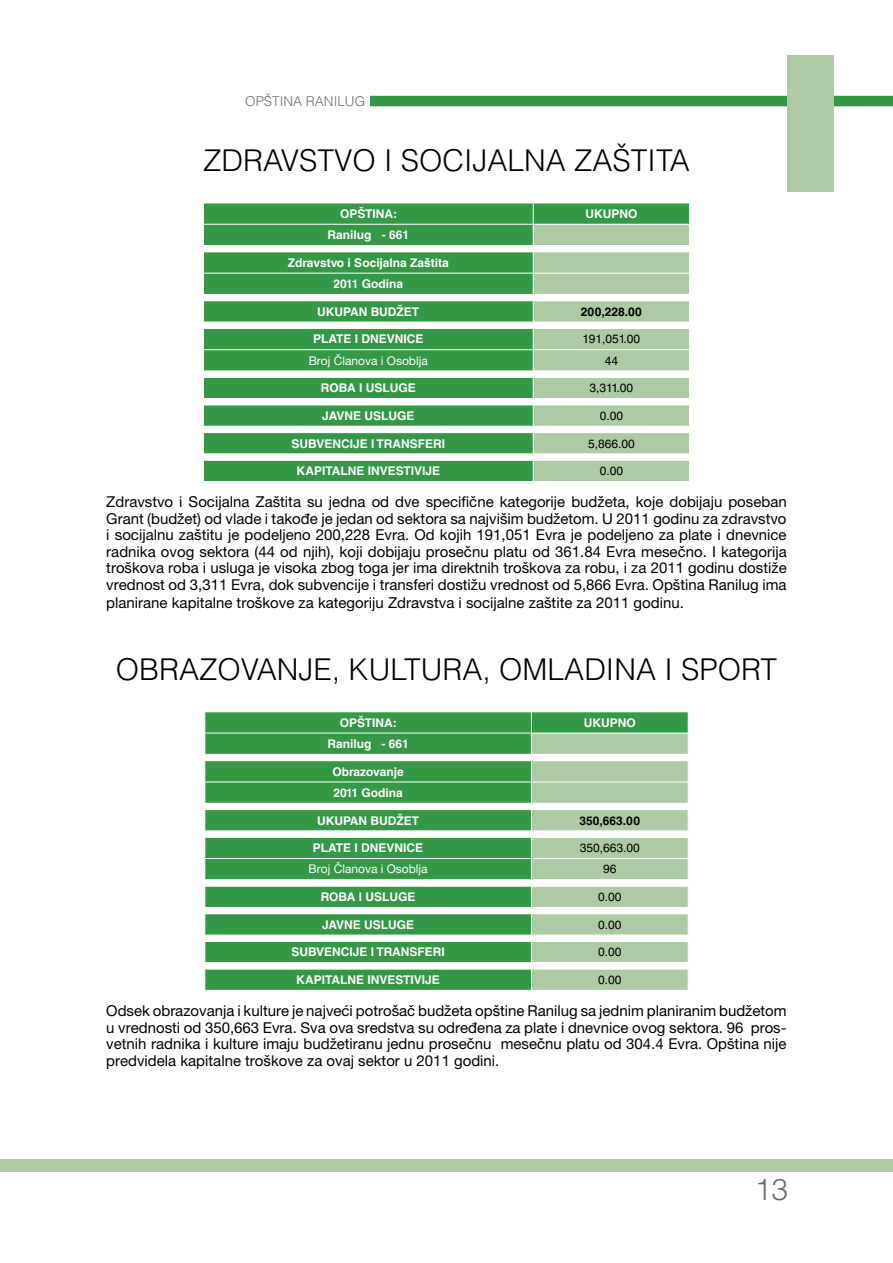
<style>
.page{position:relative;width:893px;height:1263px;background:#fff}
.page>*{position:absolute;margin:0;border:0;box-sizing:border-box;transform-origin:0 0}
.t1{font:300 30px "Helvetica LT Std";color:#000}
.t2{font:300 30px "Helvetica LT Std";color:#6d6e71}
.t3{font:15px/16.5px "Helvetica Neue LT Pro";color:#000;text-align:justify}
.t4{font:300 13.5px "Helvetica LT Std";color:#6d6e71}
.t5{font:700 12px/21.3px "Helvetica LT Std";color:#fff;text-align:center}
.t6{font:12px "Helvetica LT Std";color:#000}
.t7{font:12px "Helvetica Neue LT Pro";color:#fff}
.t8{font:700 12px "Helvetica LT Std";color:#000}
</style>
<div class="page">
<div style="left:370px;top:96px;width:523px;height:10px;background:#349846"></div>
<div style="left:787px;top:55px;width:46px;height:136px;background:#aecaa5"></div>
<div style="left:0;top:1159px;width:893px;height:12px;background:#aecaa5"></div>
<div style="left:204px;top:204px;width:329px;height:277px;background:#349846"></div>
<svg style="left:204px;top:246px;width:329px;height:214px;fill:#349846"></svg>
<hr style="left:203px;top:224px;width:330px;height:1px;background:#fff">
<hr style="left:203px;top:245px;width:330px;height:1px;background:#fff">
<hr style="left:203px;top:251px;width:330px;height:1px;background:#fff">
<hr style="left:203px;top:273px;width:330px;height:1px;background:#fff">
<hr style="left:203px;top:294px;width:330px;height:1px;background:#fff">
<hr style="left:203px;top:300px;width:330px;height:1px;background:#fff">
<hr style="left:203px;top:322px;width:330px;height:1px;background:#fff">
<hr style="left:203px;top:328px;width:330px;height:1px;background:#fff">
<hr style="left:203px;top:349px;width:330px;height:1px;background:#fff">
<hr style="left:203px;top:371px;width:330px;height:1px;background:#fff">
<hr style="left:203px;top:377px;width:330px;height:1px;background:#fff">
<hr style="left:203px;top:398px;width:330px;height:1px;background:#fff">
<hr style="left:203px;top:405px;width:330px;height:1px;background:#fff">
<hr style="left:203px;top:426px;width:330px;height:1px;background:#fff">
<hr style="left:203px;top:432px;width:330px;height:1px;background:#fff">
<hr style="left:203px;top:453px;width:330px;height:1px;background:#fff">
<hr style="left:203px;top:460px;width:330px;height:1px;background:#fff">
<svg style="left:203px;top:203px;width:1px;height:258px"></svg>
<svg style="left:533px;top:203px;width:157px;height:278px"></svg>
<svg style="left:205px;top:712px;width:326px;height:278px;background:#379949"></svg>
<svg style="left:205px;top:755px;width:326px;height:214px;fill:#349846"></svg>
<hr style="left:204px;top:733px;width:327px;height:1px;background:#fff">
<hr style="left:204px;top:754px;width:327px;height:1px;background:#fff">
<hr style="left:204px;top:760px;width:327px;height:1px;background:#fff">
<hr style="left:204px;top:782px;width:327px;height:1px;background:#fff">
<hr style="left:204px;top:803px;width:327px;height:1px;background:#fff">
<hr style="left:204px;top:809px;width:327px;height:1px;background:#fff">
<hr style="left:204px;top:830px;width:327px;height:1px;background:#fff">
<hr style="left:204px;top:837px;width:327px;height:1px;background:#fff">
<hr style="left:204px;top:858px;width:327px;height:1px;background:#fff">
<hr style="left:204px;top:879px;width:327px;height:1px;background:#fff">
<hr style="left:204px;top:886px;width:327px;height:1px;background:#fff">
<hr style="left:204px;top:907px;width:327px;height:1px;background:#fff">
<hr style="left:204px;top:913px;width:327px;height:1px;background:#fff">
<hr style="left:204px;top:935px;width:327px;height:1px;background:#fff">
<hr style="left:204px;top:941px;width:327px;height:1px;background:#fff">
<hr style="left:204px;top:962px;width:327px;height:1px;background:#fff">
<hr style="left:204px;top:969px;width:327px;height:1px;background:#fff">
<svg style="left:204px;top:712px;width:1px;height:278px"></svg>
<svg style="left:531px;top:712px;width:158px;height:278px"></svg>
<p class="t4" style="left:245px;top:93px;width:122px">Opština RANI LUG</p>
<h1 class="t1" style="left:203px;top:142px;width:444px">ZDRAVSTVO I SOCI JALNA ZAŠTITA</h1>
<p class="t5" style="left:340px;top:203px;width:59px">OPŠTINA:</p>
<p class="t5" style="left:585px;top:203px;width:53px">UKUPNO</p>
<p class="t5" style="left:328px;top:224px;width:83px">Ranilug - 661</p>
<p class="t5" style="left:288px;top:252px;width:163px">Zdravstvo i Socijalna Zaštita<br>2011 Godina</p>
<p class="t5" style="left:317px;top:301px;width:103px">UKUPAN BUDŽET</p>
<p class="t8" style="left:581px;top:304px;width:63px">200,228.00</p>
<p class="t5" style="left:313px;top:328px;width:112px">PLATE I DNEVNICE</p>
<p class="t6" style="left:582px;top:332px;width:59px">191,051.00</p>
<p class="t7" style="left:309px;top:353px;width:121px">Broj Članova i Osoblja</p>
<p class="t6" style="left:605px;top:353px;width:15px">44</p>
<p class="t5" style="left:321px;top:377px;width:96px">ROBA I USLUGE</p>
<p class="t6" style="left:590px;top:381px;width:45px">3,311.00</p>
<p class="t5" style="left:322px;top:405px;width:94px">JAVNE USLUGE</p>
<p class="t6" style="left:600px;top:409px;width:25px">0.00</p>
<p class="t5" style="left:292px;top:432px;width:155px">SUBVENCIJE I TRANSFERI</p>
<p class="t6" style="left:588px;top:436px;width:48px">5,866.00</p>
<p class="t5" style="left:296px;top:460px;width:145px">KAPITALNE INVESTIVIJE</p>
<p class="t6" style="left:600px;top:464px;width:25px">0.00</p>
<p class="t3" style="left:106px;top:494px;width:682px">Zdravstvo i Socijalna Zaštita su jedna od dve specifične kategorije budžeta, koje dobijaju poseban Grant (budžet) od vlade i takođe je jedan od sektora sa najvišim budžetom. U 2011 godinu za zdravstvo i socijalnu zaštitu je podeljeno 200,228 Evra. Od kojih 191,051 Evra je podeljeno za plate i dnevnice radnika ovog sektora (44 od njih), koji dobijaju prosečnu platu od 361.84 Evra mesečno. I kategorija troškova roba i usluga je visoka zbog toga jer ima direktnih troškova za robu, i za 2011 godinu dostiže vrednost od 3,311 Evra, dok subvencije i transferi dostižu vrednost od 5,866 Evra. Opština Ranilug ima</p>
<p class="t3" style="left:106px;top:594px;width:579px">planirane kapitalne troškove za kategoriju Zdravstva i socijalne zaštite za 2011 godinu.</p>
<h1 class="t1" style="left:116px;top:650px;width:507px">OBRAZOVANJE, KULTURA, OMLADINA</h1>
<h1 class="t1" style="left:664px;top:650px;width:113px">I SPORT</h1>
<p class="t5" style="left:340px;top:712px;width:59px">OPŠTINA:</p>
<p class="t5" style="left:584px;top:712px;width:53px">UKUPNO</p>
<p class="t5" style="left:327px;top:733px;width:83px">Ranilug - 661</p>
<p class="t5" style="left:332px;top:761px;width:73px;text-align:left">Obrazovanje<br>2011 Godina</p>
<p class="t5" style="left:317px;top:809px;width:103px">UKUPAN BUDŽET</p>
<p class="t8" style="left:580px;top:813px;width:62px">350,663.00</p>
<p class="t5" style="left:313px;top:837px;width:112px">PLATE I DNEVNICE</p>
<p class="t6" style="left:580px;top:841px;width:62px">350,663.00</p>
<p class="t7" style="left:309px;top:862px;width:121px">Broj Članova i Osoblja</p>
<p class="t6" style="left:603px;top:862px;width:15px">96</p>
<p class="t5" style="left:321px;top:886px;width:96px">ROBA I USLUGE</p>
<p class="t6" style="left:598px;top:890px;width:25px">0.00</p>
<p class="t5" style="left:322px;top:914px;width:94px">JAVNE USLUGE</p>
<p class="t6" style="left:598px;top:917px;width:25px">0.00</p>
<p class="t5" style="left:291px;top:941px;width:155px">SUBVENCIJE I TRANSFERI</p>
<p class="t6" style="left:598px;top:945px;width:25px">0.00</p>
<p class="t5" style="left:296px;top:969px;width:145px">KAPITALNE INVESTIVIJE</p>
<p class="t6" style="left:598px;top:973px;width:25px">0.00</p>
<p class="t3" style="left:106px;top:1002px;width:682px">Odsek obrazovanja i kulture je najveći potrošač budžeta opštine Ranilug sa jednim planiranim budžetom u vrednosti od 350,663 Evra. Sva ova sredstva su određena za plate i dnevnice ovog sektora. 96 pros&shy;vetnih radnika i kulture imaju budžetiranu jednu prosečnu mesečnu platu od 304.4 Evra. Opština nije predvidela kapitalne troškove za ovaj sektor u 2011 godini.</p>
<h1 class="t2" style="left:755px;top:1170px;width:35px">13</h1>
</div>
